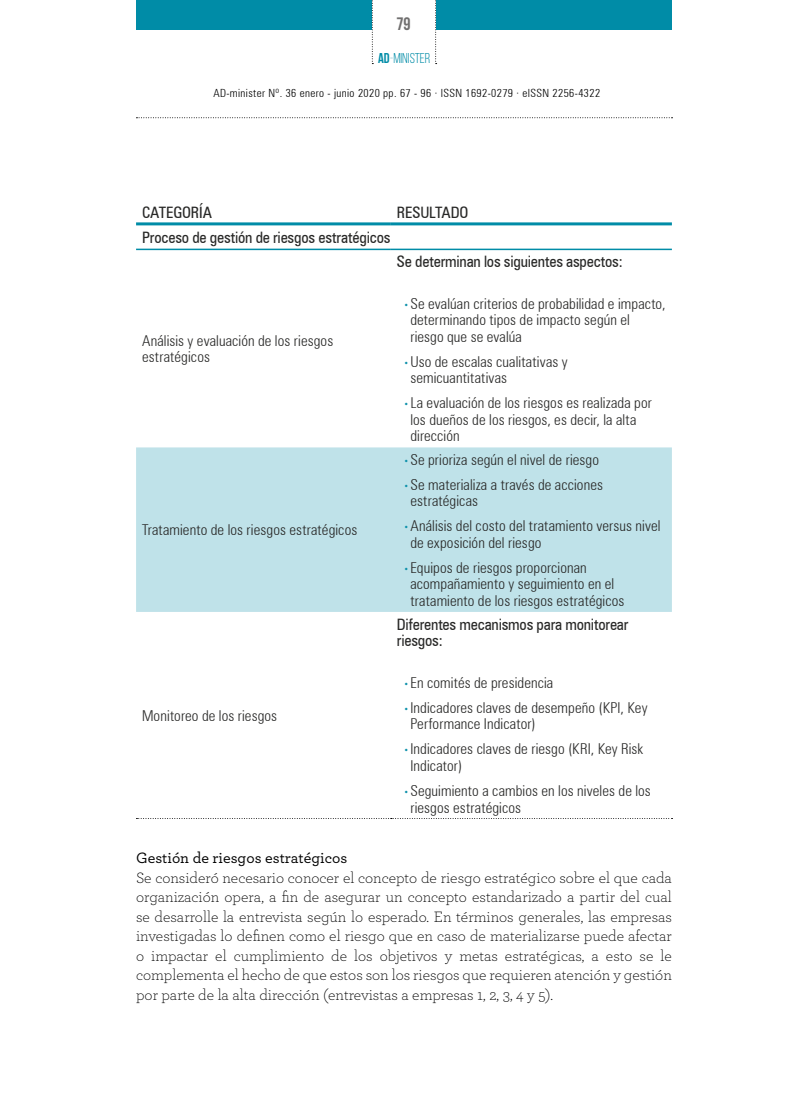
<style>
.page{position:relative;width:808px;height:1106px;background:#fff}
.page>*{position:absolute;margin:0;border:0;box-sizing:border-box;transform-origin:0 0}
.t1{font:700 18px "Bebas Neue";color:#706f6f}
.t2{font:300 15.75px/19.5px "Archer Pro";color:#000;text-align:justify}
.t3{font:condensed 15.75px/16.5px "Zurich BT";letter-spacing:-.01em;color:#282827}
.t4{font:500 15.75px "Archer Pro";color:#000}
.t5{font:300 condensed 15px/16.5px "Zurich BT";letter-spacing:.005em;color:#282827}
.t6{font:14.25px "Bebas Neue";color:#008ca7}
.t7{font:300 condensed 11.25px "Zurich BT";letter-spacing:.035em;color:#000}
.s1{font-weight:700}
.s2{font-weight:300}
.s3{font-family:"Archer Pro";font-stretch:normal;color:#0d91ab}
</style>
<div class="page">
<div style="left:136px;top:0;width:236px;height:30px;background:#008ca7"></div>
<svg style="left:435px;top:0;width:2px;height:64px"></svg>
<svg style="left:372px;top:0;width:1px;height:64px"></svg>
<div style="left:436px;top:0;width:236px;height:30px;background:#008ca7"></div>
<svg style="left:136px;top:117px;width:536px;height:1px"></svg>
<div style="left:136px;top:447px;width:536px;height:165px;background:#bfe2e9"></div>
<hr style="left:136px;top:222px;width:255px;height:3px;background:#008ca7">
<hr style="left:391px;top:222px;width:281px;height:3px;background:#008ca7">
<hr style="left:136px;top:249px;width:255px;height:1px;background:#008ca7">
<hr style="left:391px;top:249px;width:281px;height:1px;background:#008ca7">
<svg style="left:136px;top:818px;width:536px;height:1px"></svg>
<p class="t1" style="left:396px;top:14px;width:16px">79</p>
<p class="t6" style="left:378px;top:51px;width:54px"><span class="s1">AD</span><span class="s2">-</span>MINISTER</p>
<p class="t7" style="left:213px;top:86px;width:388px">AD-minister Nº. 36 enero - junio 2020 pp. 67 - 96 · ISSN 1692-0279 · eISSN 2256-4322</p>
<p class="t3" style="left:142px;top:204px;width:71px">CATEGORÍA</p>
<p class="t3" style="left:397px;top:204px;width:73px">RESULTADO</p>
<p class="t3" style="left:142px;top:229px;width:250px">Proceso de gestión de riesgos estratégicos</p>
<p class="t5" style="left:142px;top:332px;width:193px">Análisis y evaluación de los riesgos estratégicos</p>
<p class="t5" style="left:142px;top:521px;width:217px">Tratamiento de los riesgos estratégicos</p>
<p class="t5" style="left:142px;top:707px;width:137px">Monitoreo de los riesgos</p>
<p class="t3" style="left:397px;top:253px;width:227px">Se determinan los siguientes aspectos:</p>
<p class="t5" style="left:410px;top:295px;width:257px;text-indent:-6px"><span class="s3">•</span> Se evalúan criterios de probabilidad e impacto, determinando tipos de impacto según el riesgo que se evalúa</p>
<p class="t5" style="left:410px;top:353px;width:159px;text-indent:-6px"><span class="s3">•</span> Uso de escalas cualitativas y semicuantitativas</p>
<p class="t5" style="left:410px;top:395px;width:243px;text-indent:-6px"><span class="s3">•</span>La evaluación de los riesgos es realizada por los dueños de los riesgos, es decir, la alta dirección</p>
<p class="t5" style="left:404px;top:451px;width:196px"><span class="s3">•</span> Se prioriza según el nivel de riesgo</p>
<p class="t5" style="left:410px;top:476px;width:194px;text-indent:-6px"><span class="s3">•</span> Se materializa a través de acciones estratégicas</p>
<p class="t5" style="left:410px;top:517px;width:252px;text-indent:-6px"><span class="s3">•</span> Análisis del costo del tratamiento versus nivel de exposición del riesgo</p>
<p class="t5" style="left:410px;top:559px;width:216px;text-indent:-6px"><span class="s3">•</span> Equipos de riesgos proporcionan acompañamiento y seguimiento en el tratamiento de los riesgos estratégicos</p>
<p class="t3" style="left:397px;top:616px;width:233px">Diferentes mecanismos para monitorear riesgos:</p>
<p class="t5" style="left:404px;top:674px;width:150px"><span class="s3">•</span> En comités de presidencia</p>
<p class="t5" style="left:410px;top:699px;width:239px;text-indent:-6px"><span class="s3">•</span> Indicadores claves de desempeño (KPI, Key<br>Performance Indicator)</p>
<p class="t5" style="left:410px;top:740px;width:234px;text-indent:-6px"><span class="s3">•</span> Indicadores claves de riesgo (KRI, Key Risk<br>Indicator)</p>
<p class="t5" style="left:410px;top:782px;width:242px;text-indent:-6px"><span class="s3">•</span> Seguimiento a cambios en los niveles de los riesgos estratégicos</p>
<p class="t4" style="left:136px;top:846px;width:213px">Gestión de riesgos estratégicos</p>
<p class="t2" style="left:136px;top:867px;width:537px">Se consideró necesario conocer el concepto de riesgo estratégico sobre el que cada organización opera, a fin de asegurar un concepto estandarizado a partir del cual se desarrolle la entrevista según lo esperado. En términos generales, las empresas investigadas lo definen como el riesgo que en caso de materializarse puede afectar o impactar el cumplimiento de los objetivos y metas estratégicas, a esto se le complementa el hecho de que estos son los riesgos que requieren atención y gestión por parte de la alta dirección (entrevistas a empresas 1, 2, 3, 4 y 5).</p>
</div>
